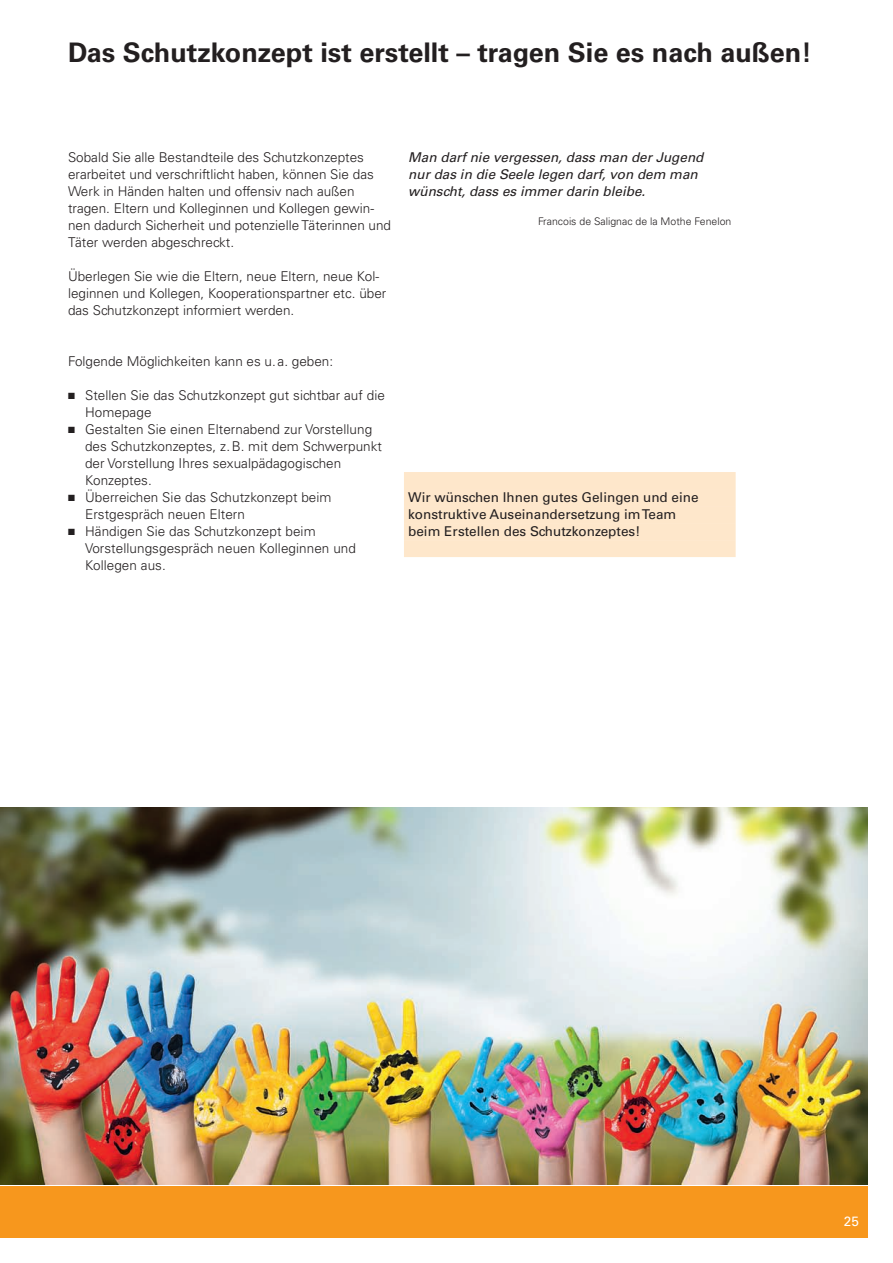
<style>
.page{position:relative;width:893px;height:1263px;background:#fff}
.page>*{position:absolute;margin:0;border:0;box-sizing:border-box;transform-origin:0 0}
.t1{font:700 27px "Univers LT Std";color:#231f20}
.t2{font:300 13.5px/17px "Univers LT Std";color:#231f20}
.t3{font:13.5px/17px "Univers LT Std";color:#231f20}
.t4{font:italic 13.5px/17px "Univers LT Std";color:#231f20}
.t5{font:13.5px "Univers LT Std";color:#fff}
.t6{font:300 10.5px "Univers LT Std";color:#231f20}
.t7{font:9px "Zapf Dingbats ITC";color:#231f20}
</style>
<div class="page">
<div style="left:0;top:1186px;width:867px;height:51px;background:#f7971d"></div>
<div style="left:404px;top:472px;width:332px;height:17px;background:#fee7cb"></div>
<div style="left:404px;top:489px;width:332px;height:17px;background:#fee7cb"></div>
<div style="left:404px;top:506px;width:332px;height:17px;background:#fee7cb"></div>
<div style="left:404px;top:523px;width:332px;height:17px;background:#fee7cb"></div>
<div style="left:404px;top:540px;width:332px;height:17px;background:#fee7cb"></div>
<img style="left:0;top:808px;width:867px;height:376px">
<h1 class="t1" style="left:68px;top:37px;width:745px">Das Schutzkonzept ist erstellt – tragen Sie es nach außen!</h1>
<p class="t2" style="left:68px;top:148px;width:325px">Sobald Sie alle Bestandteile des Schutzkonzeptes erarbeitet und verschriftlicht haben, können Sie das Werk in Händen halten und offensiv nach außen tragen. Eltern und Kolleginnen und Kollegen gewin&shy;nen dadurch Sicherheit und potenzielle Täterinnen und Täter werden abgeschreckt.</p>
<p class="t2" style="left:68px;top:267px;width:320px">Überlegen Sie wie die Eltern, neue Eltern, neue Kol&shy;leginnen und Kollegen, Kooperationspartner etc. über das Schutzkonzept informiert werden.</p>
<p class="t2" style="left:68px;top:352px;width:267px">Folgende Möglichkeiten kann es u. a. geben:</p>
<p class="t7" style="left:75px;top:391px;width:4px">■</p>
<p class="t2" style="left:85px;top:386px;width:301px;text-indent:-17px">■ Stellen Sie das Schutzkonzept gut sichtbar auf die<br>Homepage</p>
<p class="t7" style="left:75px;top:425px;width:4px">■</p>
<p class="t2" style="left:85px;top:420px;width:299px;text-indent:-17px">■ Gestalten Sie einen Elternabend zur Vorstellung des Schutzkonzeptes, z.B. mit dem Schwerpunkt der Vorstellung Ihres sexualpädagogischen Konzeptes.</p>
<p class="t7" style="left:75px;top:493px;width:4px">■</p>
<p class="t2" style="left:85px;top:488px;width:248px;text-indent:-17px">■ Überreichen Sie das Schutzkonzept beim<br>Erstgespräch neuen Eltern</p>
<p class="t7" style="left:75px;top:527px;width:4px">■</p>
<p class="t2" style="left:85px;top:523px;width:272px;text-indent:-17px">■ Händigen Sie das Schutzkonzept beim<br>Vorstellungsgespräch neuen Kolleginnen und<br>Kollegen aus.</p>
<p class="t4" style="left:408px;top:149px;width:297px">Man darf nie vergessen, dass man der Jugend nur das in die Seele legen darf, von dem man wünscht, dass es immer darin bleibe.</p>
<p class="t6" style="left:538px;top:215px;width:195px">Francois de Salignac de la Mothe Fenelon</p>
<p class="t3" style="left:408px;top:489px;width:292px">Wir wünschen Ihnen gutes Gelingen und eine konstruktive Auseinandersetzung im Team beim Erstellen des Schutzkonzeptes!</p>
<p class="t5" style="left:844px;top:1213px;width:17px">25</p>
</div>
